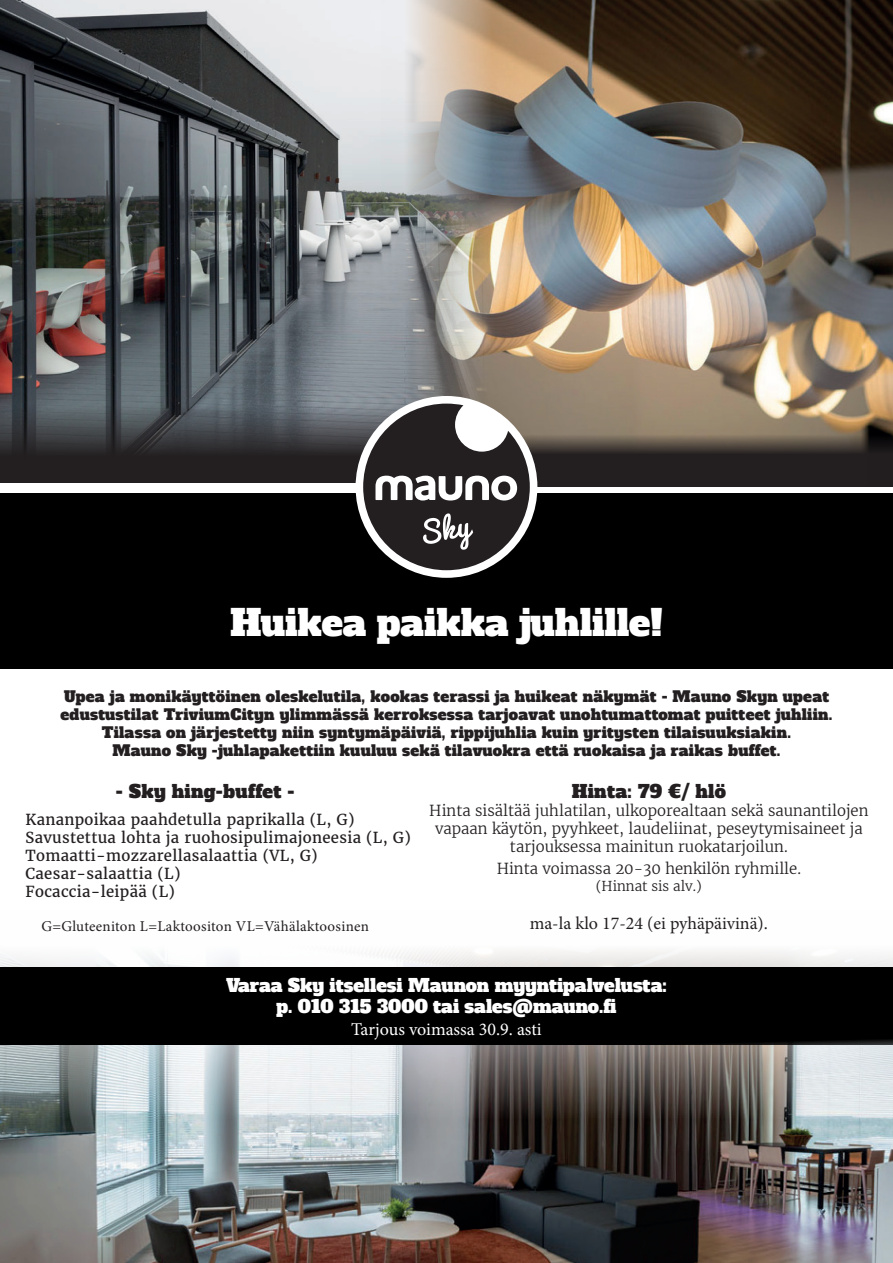
<style>
.page{position:relative;width:893px;height:1263px;background:#fff}
.page>*{position:absolute;margin:0;border:0;box-sizing:border-box;transform-origin:0 0}
.t1{font:36px "Alfa Slab One";color:#fff}
.t2{font:18px/21.6px "Alfa Slab One";color:#fff;text-align:center}
.t3{font:18px "Alfa Slab One";letter-spacing:.02em;color:#231f20}
.t4{font:18px "Minion Pro";color:#231f20}
.t5{font:18px "Minion Pro";letter-spacing:-.005em;color:#fff}
.t6{font:15px/18px "Alfa Slab One";letter-spacing:.02em;color:#231f20;text-align:center}
.t7{font:300 15px/18px "Merriweather";color:#231f20;text-align:center}
.t8{font:15px/18px "Merriweather";letter-spacing:.02em;color:#231f20}
.t9{font:15px "Minion Pro";letter-spacing:.02em;color:#231f20}
.t10{font:300 13.5px "Merriweather";color:#231f20}
</style>
<div class="page">
<img style="left:0;top:951px;width:893px;height:312px">
<div style="left:0;top:299px;width:893px;height:369px;background:#000"></div>
<div style="left:0;top:967px;width:893px;height:78px;background:#000"></div>
<div style="left:0;top:483px;width:893px;height:10px;background:#fff"></div>
<img style="left:0;top:0;width:381px;height:460px">
<img style="left:381px;top:0;width:512px;height:487px">
<div style="left:356px;top:396px;width:181px;height:182px;background:#fff;border-radius:50%"></div>
<svg style="left:363px;top:404px;width:167px;height:166px"></svg>
<h1 class="t1" style="left:230px;top:599px;width:434px">Huikea paikka juhlille!</h1>
<p class="t6" style="left:60px;top:688px;width:774px">Upea ja monikäyttöinen oleskelutila, kookas terassi ja huikeat näkymät - Mauno Skyn upeat edustustilat TriviumCityn ylimmässä kerroksessa tarjoavat unohtumattomat puitteet juhliin.<br>Tilassa on järjestetty niin syntymäpäiviä, rippijuhlia kuin yritysten tilaisuuksiakin.<br>Mauno Sky -juhlapakettiin kuuluu sekä tilavuokra että ruokaisa ja raikas buffet.</p>
<p class="t3" style="left:116px;top:779px;width:180px">- Sky hing-buffet -</p>
<p class="t8" style="left:26px;top:810px;width:387px">Kananpoikaa paahdetulla paprikalla (L, G)<br>Savustettua lohta ja ruohosipulimajoneesia (L, G)<br>Tomaatti-mozzarellasalaattia (VL, G)<br>Caesar-salaattia (L)<br>Focaccia-leipää (L)</p>
<p class="t9" style="left:41px;top:916px;width:329px">G=Gluteeniton L=Laktoositon VL=Vähälaktoosinen</p>
<p class="t3" style="left:572px;top:779px;width:156px">Hinta: 79 €/ hlö</p>
<p class="t7" style="left:429px;top:802px;width:441px">Hinta sisältää juhlatilan, ulkoporealtaan sekä saunantilojen vapaan käytön, pyyhkeet, laudeliinat, peseytymisaineet ja tarjouksessa mainitun ruokatarjoilun.</p>
<p class="t7" style="left:497px;top:860px;width:306px">Hinta voimassa 20-30 henkilön ryhmille.</p>
<p class="t10" style="left:596px;top:877px;width:108px">(Hinnat sis alv.)</p>
<p class="t4" style="left:530px;top:911px;width:240px">ma-la klo 17-24 (ei pyhäpäivinä).</p>
<p class="t2" style="left:226px;top:974px;width:442px">Varaa Sky itsellesi Maunon myyntipalvelusta: p. 010 315 3000 tai sales@mauno.fi</p>
<p class="t5" style="left:351px;top:1017px;width:192px">Tarjous voimassa 30.9. asti</p>
</div>
